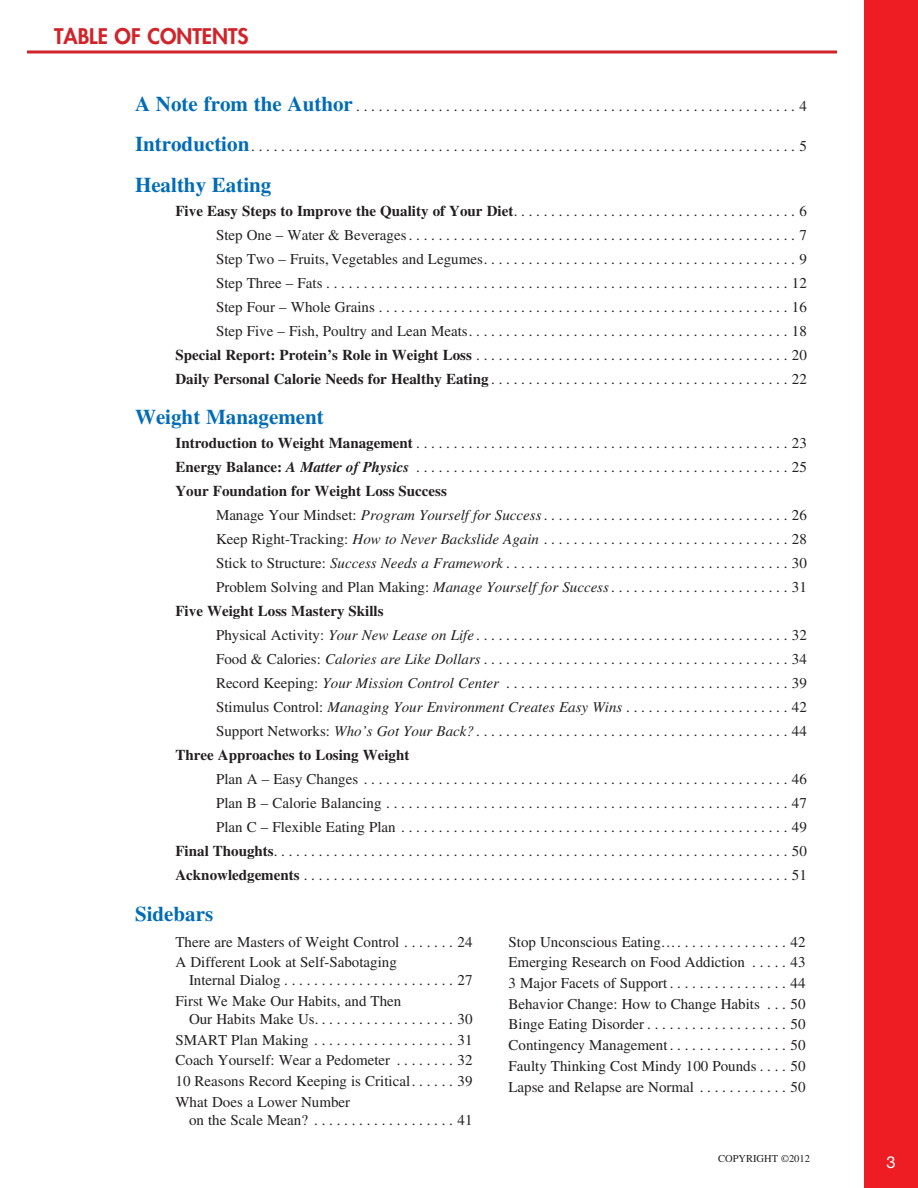
<style>
.page{position:relative;width:918px;height:1188px;background:#fff}
.page>*{position:absolute;margin:0;border:0;box-sizing:border-box;transform-origin:0 0}
.t1{font:700 21px "Times";color:#006cb7}
.Subheads{font:800 21px "Futura";color:#d1232a}
.t2{font:16.5px "Helvetica Neue";color:#fff}
.t3{font:15px/18px "Times";color:#231f20}
.t4{font:700 15px "Times";color:#231f20}
.t5{font:10.5px "Times";color:#231f20}
.s1{font-weight:700;font-size:21px;color:#006cb7}
.s2{font-weight:400}
.s3{font-weight:700}
.s4{font-weight:700;font-style:italic}
.s5{font-style:italic}
</style>
<div class="page">
<div style="left:864px;top:0;width:54px;height:1188px;background:#ee1d23"></div>
<hr style="left:27px;top:50px;width:810px;height:3px;background:#d1232a">
<p class="Subheads" style="left:54px;top:22px;width:196px">TABLE OF CONTENTS</p>
<p class="t3" style="left:135px;top:97px;width:673px"><span class="s1">A Note from the Author</span> . . . . . . . . . . . . . . . . . . . . . . . . . . . . . . . . . . . . . . . . . . . . . . . . . . . . . . . . . . . 4</p>
<p class="t3" style="left:135px;top:137px;width:673px"><span class="s1">Introduction</span> . . . . . . . . . . . . . . . . . . . . . . . . . . . . . . . . . . . . . . . . . . . . . . . . . . . . . . . . . . . . . . . . . . . . . . . . . 5</p>
<p class="t1" style="left:135px;top:172px;width:138px">Healthy Eating</p>
<p class="t4" style="left:176px;top:202px;width:633px">Five Easy Steps to Improve the Quality of Your Diet <span class="s2">. . . . . . . . . . . . . . . . . . . . . . . . . . . . . . . . . . . . . . 6</span></p>
<p class="t3" style="left:216px;top:226px;width:592px">Step One – Water &amp; Beverages . . . . . . . . . . . . . . . . . . . . . . . . . . . . . . . . . . . . . . . . . . . . . . . . . . . . 7</p>
<p class="t3" style="left:216px;top:250px;width:592px">Step Two – Fruits, Vegetables and Legumes . . . . . . . . . . . . . . . . . . . . . . . . . . . . . . . . . . . . . . . . . . 9</p>
<p class="t3" style="left:216px;top:274px;width:592px">Step Three – Fats..............................................................12</p>
<p class="t3" style="left:216px;top:298px;width:592px">Step Four – Whole Grains . . . . . . . . . . . . . . . . . . . . . . . . . . . . . . . . . . . . . . . . . . . . . . . . . . . . . . . 16</p>
<p class="t3" style="left:216px;top:322px;width:592px">Step Five – Fish, Poultry and Lean Meats . . . . . . . . . . . . . . . . . . . . . . . . . . . . . . . . . . . . . . . . . . . 18</p>
<p class="t3" style="left:176px;top:346px;width:633px"><span class="s3">Special Report: Protein’s Role in Weight Loss</span> . . . . . . . . . . . . . . . . . . . . . . . . . . . . . . . . . . . . . . . . . . 20</p>
<p class="t3" style="left:176px;top:370px;width:633px"><span class="s3">Daily Personal Calorie Needs for Healthy Eating</span> . . . . . . . . . . . . . . . . . . . . . . . . . . . . . . . . . . . . . . . . 22</p>
<p class="t1" style="left:135px;top:405px;width:190px">Weight Management</p>
<p class="t3" style="left:176px;top:431px;width:633px;line-height:24px"><span class="s3">Introduction to Weight Management</span> . . . . . . . . . . . . . . . . . . . . . . . . . . . . . . . . . . . . . . . . . . . . . . . . . . 23<br><span class="s3">Energy Balance:</span> <span class="s4">A Matter of Physics</span> . . . . . . . . . . . . . . . . . . . . . . . . . . . . . . . . . . . . . . . . . . . . . . . . . . 25</p>
<p class="t4" style="left:176px;top:482px;width:273px">Your Foundation for Weight Loss Success</p>
<p class="t3" style="left:216px;top:506px;width:592px">Manage Your Mindset: <span class="s5">Program Yourself for Success</span> . . . . . . . . . . . . . . . . . . . . . . . . . . . . . . . . . 26</p>
<p class="t3" style="left:216px;top:530px;width:592px">Keep Right-Tracking: <span class="s5">How to Never Backslide Again</span> . . . . . . . . . . . . . . . . . . . . . . . . . . . . . . . . . 28</p>
<p class="t3" style="left:216px;top:554px;width:592px">Stick to Structure: <span class="s5">Success Needs a Framework</span> . . . . . . . . . . . . . . . . . . . . . . . . . . . . . . . . . . . . . . 30</p>
<p class="t3" style="left:216px;top:578px;width:592px">Problem Solving and Plan Making: <span class="s5">Manage Yourself for Success</span> . . . . . . . . . . . . . . . . . . . . . . . . 31</p>
<p class="t4" style="left:176px;top:602px;width:210px">Five Weight Loss Mastery Skills</p>
<p class="t3" style="left:216px;top:626px;width:592px">Physical Activity: <span class="s5">Your New Lease on Life</span> . . . . . . . . . . . . . . . . . . . . . . . . . . . . . . . . . . . . . . . . . . 32</p>
<p class="t3" style="left:216px;top:650px;width:592px">Food &amp; Calories: <span class="s5">Calories are Like Dollars</span> . . . . . . . . . . . . . . . . . . . . . . . . . . . . . . . . . . . . . . . . . 34</p>
<p class="t3" style="left:216px;top:674px;width:592px">Record Keeping: <span class="s5">Your Mission Control Center</span> . . . . . . . . . . . . . . . . . . . . . . . . . . . . . . . . . . . . . . 39</p>
<p class="t3" style="left:216px;top:698px;width:592px">Stimulus Control: <span class="s5">Managing Your Environment Creates Easy Wins</span> . . . . . . . . . . . . . . . . . . . . . . 42</p>
<p class="t3" style="left:216px;top:722px;width:592px">Support Networks: <span class="s5">Who’s Got Your Back?</span> . . . . . . . . . . . . . . . . . . . . . . . . . . . . . . . . . . . . . . . . . . 44</p>
<p class="t4" style="left:176px;top:746px;width:235px">Three Approaches to Losing Weight</p>
<p class="t3" style="left:216px;top:770px;width:592px">Plan A – Easy Changes . . . . . . . . . . . . . . . . . . . . . . . . . . . . . . . . . . . . . . . . . . . . . . . . . . . . . . . . . 46</p>
<p class="t3" style="left:216px;top:794px;width:592px">Plan B – Calorie Balancing . . . . . . . . . . . . . . . . . . . . . . . . . . . . . . . . . . . . . . . . . . . . . . . . . . . . . . 47</p>
<p class="t3" style="left:216px;top:818px;width:592px">Plan C – Flexible Eating Plan . . . . . . . . . . . . . . . . . . . . . . . . . . . . . . . . . . . . . . . . . . . . . . . . . . . . 49</p>
<p class="t3" style="left:176px;top:842px;width:633px"><span class="s3">Final Thoughts</span> . . . . . . . . . . . . . . . . . . . . . . . . . . . . . . . . . . . . . . . . . . . . . . . . . . . . . . . . . . . . . . . . . . . . . 50</p>
<p class="t3" style="left:176px;top:866px;width:633px"><span class="s3">Acknowledgements</span> . . . . . . . . . . . . . . . . . . . . . . . . . . . . . . . . . . . . . . . . . . . . . . . . . . . . . . . . . . . . . . . . . 51</p>
<p class="t1" style="left:135px;top:901px;width:80px">Sidebars</p>
<p class="t3" style="left:176px;top:933px;width:298px">There are Masters of Weight Control . . . . . . . 24</p>
<p class="t3" style="left:189px;top:953px;width:285px;text-indent:-14px">A Different Look at Self-Sabotaging<br>Internal Dialog.......................27</p>
<p class="t3" style="left:189px;top:992px;width:285px;text-indent:-14px">First We Make Our Habits, and Then<br>Our Habits Make Us. . . . . . . . . . . . . . . . . . . 30</p>
<p class="t3" style="left:176px;top:1031px;width:298px">SMART Plan Making . . . . . . . . . . . . . . . . . . . 31</p>
<p class="t3" style="left:176px;top:1051px;width:298px">Coach Yourself: Wear a Pedometer . . . . . . . . 32</p>
<p class="t3" style="left:176px;top:1072px;width:298px">10 Reasons Record Keeping is Critical . . . . . . 39</p>
<p class="t3" style="left:189px;top:1093px;width:285px;text-indent:-14px">What Does a Lower Number<br>on the Scale Mean? . . . . . . . . . . . . . . . . . . . 41</p>
<p class="t3" style="left:508px;top:933px;width:298px">Stop Unconscious Eating… . . . . . . . . . . . . . . . 42</p>
<p class="t3" style="left:508px;top:953px;width:298px">Emerging Research on Food Addiction . . . . . 43</p>
<p class="t3" style="left:508px;top:974px;width:298px">3 Major Facets of Support . . . . . . . . . . . . . . . . 44</p>
<p class="t3" style="left:508px;top:995px;width:298px">Behavior Change: How to Change Habits . . . 50</p>
<p class="t3" style="left:508px;top:1015px;width:298px">Binge Eating Disorder . . . . . . . . . . . . . . . . . . . 50</p>
<p class="t3" style="left:508px;top:1036px;width:298px">Contingency Management . . . . . . . . . . . . . . . . 50</p>
<p class="t3" style="left:508px;top:1057px;width:298px">Faulty Thinking Cost Mindy 100 Pounds . . . . 50</p>
<p class="t3" style="left:508px;top:1077px;width:298px">Lapse and Relapse are Normal . . . . . . . . . . . . 50</p>
<p class="t5" style="left:718px;top:1153px;width:93px">COPYRIGHT ©2012</p>
<p class="t2" style="left:886px;top:1152px;width:11px">3</p>
</div>
